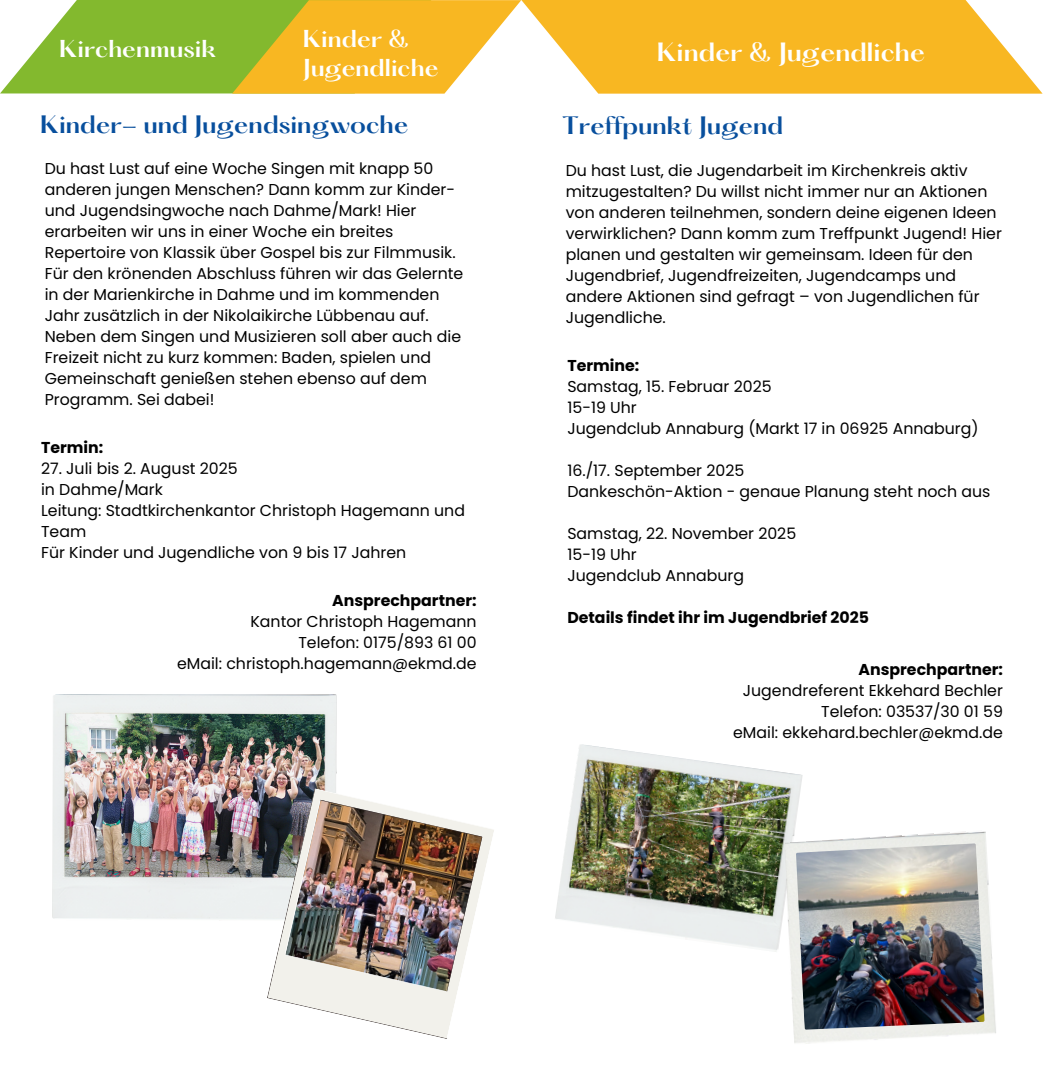
<style>
.page{position:relative;width:1043px;height:1071px;background:#fff}
.page>*{position:absolute;margin:0;border:0;box-sizing:border-box;transform-origin:0 0}
.t1{font:600 23.1px "Hatton";color:#fff}
.t2{font:600 22.05px "Hatton";color:#084f9d}
.t3{font:600 21.35px/28.9px "Hatton";color:#fff}
.t4{font:15.75px/21px "Poppins";color:#000}
.t5{font:700 15.75px "Poppins";color:#000}
</style>
<div class="page">
<svg style="left:0;top:0;width:521px;height:94px;background:#c5c248"></svg>
<img style="left:52px;top:695px;width:284px;height:225px">
<svg style="left:267px;top:788px;width:17px;height:214px"></svg>
<img style="left:284px;top:788px;width:210px;height:251px">
<svg style="left:521px;top:0;width:521px;height:94px;background:#f9c143"></svg>
<img style="left:555px;top:744px;width:247px;height:208px">
<img style="left:781px;top:830px;width:215px;height:214px">
<img style="left:795px;top:843px;width:189px;height:187px">
<h1 class="t3" style="left:303px;top:26px;width:137px">Kinder &amp;<br>Jugendliche</h1>
<h1 class="t2" style="left:40px;top:114px;width:369px">Kinder- und Jugendsingwoche</h1>
<p class="t4" style="left:45px;top:158px;width:420px">Du hast Lust auf eine Woche Singen mit knapp 50 anderen jungen Menschen? Dann komm zur Kinder&shy;und Jugendsingwoche nach Dahme/Mark! Hier erarbeiten wir uns in einer Woche ein breites Repertoire von Klassik über Gospel bis zur Filmmusik.<br>Für den krönenden Abschluss führen wir das Gelernte in der Marienkirche in Dahme und im kommenden Jahr zusätzlich in der Nikolaikirche Lübbenau auf.<br>Neben dem Singen und Musizieren soll aber auch die Freizeit nicht zu kurz kommen: Baden, spielen und Gemeinschaft genießen stehen ebenso auf dem Programm. Sei dabei!</p>
<p class="t5" style="left:41px;top:436px;width:64px">Termin:</p>
<p class="t4" style="left:41px;top:458px;width:198px">27. Juli bis 2. August 2025</p>
<p class="t4" style="left:41px;top:479px;width:123px">in Dahme/Mark</p>
<p class="t4" style="left:41px;top:500px;width:425px">Leitung: Stadtkirchenkantor Christoph Hagemann und<br>Team</p>
<p class="t4" style="left:41px;top:542px;width:366px">Für Kinder und Jugendliche von 9 bis 17 Jahren</p>
<p class="t5" style="left:332px;top:589px;width:146px">Ansprechpartner:</p>
<p class="t4" style="left:250px;top:611px;width:227px">Kantor Christoph Hagemann</p>
<p class="t4" style="left:298px;top:632px;width:180px">Telefon: 0175/893 61 00</p>
<p class="t4" style="left:177px;top:653px;width:301px">eMail: christoph.hagemann@ekmd.de</p>
<p class="t3" style="left:59px;top:37px;width:158px">Kirchenmusik</p>
<p class="t1" style="left:656px;top:42px;width:269px">Kinder &amp; Jugendliche</p>
<p class="t2" style="left:562px;top:115px;width:223px">Treffpunkt Jugend</p>
<p class="t4" style="left:565px;top:160px;width:437px">Du hast Lust, die Jugendarbeit im Kirchenkreis aktiv mitzugestalten? Du willst nicht immer nur an Aktionen von anderen teilnehmen, sondern deine eigenen Ideen verwirklichen? Dann komm zum Treffpunkt Jugend! Hier planen und gestalten wir gemeinsam. Ideen für den Jugendbrief, Jugendfreizeiten, Jugendcamps und andere Aktionen sind gefragt – von Jugendlichen für Jugendliche.</p>
<p class="t5" style="left:567px;top:354px;width:73px">Termine:</p>
<p class="t4" style="left:567px;top:376px;width:206px">Samstag, 15. Februar 2025</p>
<p class="t4" style="left:567px;top:397px;width:71px">15-19 Uhr</p>
<p class="t4" style="left:567px;top:418px;width:412px">Jugendclub Annaburg (Markt 17 in 06925 Annaburg)</p>
<p class="t4" style="left:567px;top:460px;width:178px">16./17. September 2025</p>
<p class="t4" style="left:567px;top:481px;width:424px">Dankeschön-Aktion - genaue Planung steht noch aus</p>
<p class="t4" style="left:567px;top:523px;width:230px">Samstag, 22. November 2025</p>
<h2 class="t4" style="left:567px;top:544px;width:71px">15-19 Uhr</h2>
<p class="t4" style="left:567px;top:565px;width:178px">Jugendclub Annaburg</p>
<p class="t5" style="left:567px;top:606px;width:303px">Details findet ihr im Jugendbrief 2025</p>
<p class="t5" style="left:858px;top:658px;width:146px">Ansprechpartner:</p>
<p class="t4" style="left:742px;top:680px;width:261px">Jugendreferent Ekkehard Bechler</p>
<p class="t4" style="left:821px;top:701px;width:183px">Telefon: 03537/30 01 59</p>
<p class="t4" style="left:733px;top:722px;width:271px">eMail: ekkehard.bechler@ekmd.de</p>
</div>
